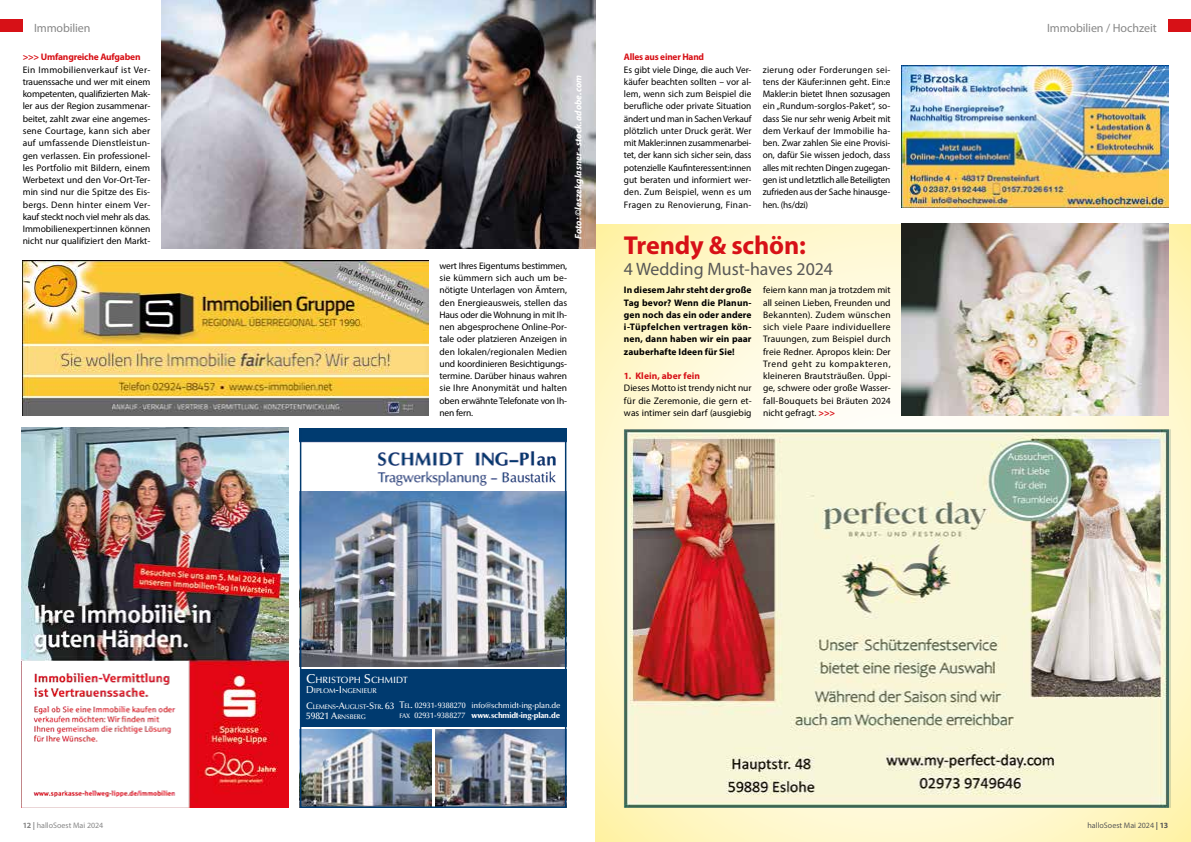
<style>
.page{position:relative;width:1191px;height:842px;background:#fff}
.page>*{position:absolute;margin:0;border:0;box-sizing:border-box;transform-origin:0 0}
.t1{font:700 26px "Myriad Pro";letter-spacing:-.005em;color:#d71117}
.t2{font:18px "Myriad Pro";color:#575756}
.t3{font:12px "Myriad Pro";letter-spacing:-.005em;color:#878787}
.t4{font:9.5px/12.3px "Myriad Pro";color:#000;text-align:justify}
.t5{font:700 9.5px/12.3px "Myriad Pro";letter-spacing:.01em;color:#000;text-align:justify}
.t6{font:700 9.5px "Myriad Pro";letter-spacing:-.02em;color:#d71117}
.t7{font:italic 700 9.5px "Myriad Pro";letter-spacing:.01em;color:#fff}
.t8{font:700 9.5px "Myriad Pro";letter-spacing:.01em;color:#d71117}
.t9{font:500 9.1px "Optima";letter-spacing:-.005em;color:#fff}
.t10{font:500 8px/10px "Optima";letter-spacing:.01em;color:#fff}
.t11{font:500 8px "Optima";letter-spacing:-.02em;color:#fff}
.t12{font:900 8px "Optima";letter-spacing:-.025em;color:#fff}
.t13{font:8px "Myriad Pro";color:#878787}
.t14{font:8px "Myriad Pro";color:#575756}
.t15{font:500 7px "Optima";letter-spacing:-.015em;color:#fff}
.t16{font:500 6.7px/10px "Optima";letter-spacing:-.035em;color:#fff}
.s1{font-weight:700;color:#d71117}
.s2{font-size:13px}
.s3{font-size:10px}
.s4{font-size:9.5px}
.s5{font-size:6.7px}
.s6{font-weight:700}
</style>
<div class="page">
<div style="left:0;top:19px;width:23px;height:13px;background:#d71117"></div>
<svg style="left:595px;top:224px;width:596px;height:618px"></svg>
<div style="left:1168px;top:19px;width:23px;height:13px;background:#d71117"></div>
<div style="left:300px;top:669px;width:266px;height:57px;background:#003a6f"></div>
<img style="left:303px;top:431px;width:260px;height:55px">
<img style="left:303px;top:491px;width:260px;height:175px">
<img style="left:303px;top:729px;width:129px;height:76px">
<img style="left:435px;top:729px;width:128px;height:76px">
<div style="left:300px;top:428px;width:266px;height:380px;border:2px solid #003a6f"></div>
<img style="left:22px;top:427px;width:266px;height:381px">
<img style="left:23px;top:261px;width:405px;height:155px">
<img style="left:901px;top:66px;width:267px;height:142px">
<img style="left:162px;top:0;width:433px;height:248px">
<img style="left:901px;top:224px;width:267px;height:192px">
<img style="left:622px;top:427px;width:548px;height:381px">
<p class="t3" style="left:34px;top:20px;width:58px">Immobilien</p>
<p class="t3" style="left:1047px;top:20px;width:111px">Immobilien / Hochzeit</p>
<p class="t6" style="left:23px;top:51px;width:119px">&gt;&gt;&gt; Umfangreiche Aufgaben</p>
<p class="t4" style="left:23px;top:63px;width:129px">Ein Immobilienverkauf ist Ver&shy;trauenssache und wer mit einem kompetenten, qualifizierten Mak&shy;ler aus der Region zusammenar&shy;beitet, zahlt zwar eine angemes&shy;sene Courtage, kann sich aber auf umfassende Dienstleistun&shy;gen verlassen. Ein professionel&shy;les Portfolio mit Bildern, einem Werbetext und den Vor-Ort-Ter&shy;min sind nur die Spitze des Eis&shy;bergs. Denn hinter einem Ver&shy;kauf steckt noch viel mehr als das.<br>Immobilienexpert:innen können nicht nur qualifiziert den Markt-</p>
<p class="t7" style="left:572px;top:239px;width:166px;rotate:-90deg">Foto: ©leszekglasner - stock.adobe.com</p>
<p class="t4" style="left:439px;top:259px;width:129px">wert Ihres Eigentums bestimmen, sie kümmern sich auch um be&shy;nötigte Unterlagen von Ämtern, den Energieausweis, stellen das Haus oder die Wohnung in mit Ih&shy;nen abgesprochene Online-Por&shy;tale oder platzieren Anzeigen in den lokalen/regionalen Medien und koordinieren Besichtigungs&shy;termine. Darüber hinaus wahren sie Ihre Anonymität und halten oben erwähnte Telefonate von Ih&shy;nen fern.</p>
<p class="t6" style="left:624px;top:51px;width:82px">Alles aus einer Hand</p>
<p class="t4" style="left:624px;top:63px;width:129px">Es gibt viele Dinge, die auch Ver&shy;käufer beachten sollten – vor al&shy;lem, wenn sich zum Beispiel die berufliche oder private Situation ändert und man in Sachen Verkauf plötzlich unter Druck gerät. Wer mit Makler:innen zusammenarbei&shy;tet, der kann sich sicher sein, dass potenzielle Kaufinteressent:innen gut beraten und informiert wer&shy;den. Zum Beispiel, wenn es um Fragen zu Renovierung, Finan-</p>
<p class="t4" style="left:763px;top:63px;width:129px">zierung oder Forderungen sei&shy;tens der Käufer:innen geht. Ein:e Makler:in bietet Ihnen sozusagen ein „Rundum-sorglos-Paket“, so&shy;dass Sie nur sehr wenig Arbeit mit dem Verkauf der Immobilie ha&shy;ben. Zwar zahlen Sie eine Provisi&shy;on, dafür Sie wissen jedoch, dass alles mit rechten Dingen zugegan&shy;gen ist und letztlich alle Beteiligten zufrieden aus der Sache hinausge&shy;hen. (hs/dzi)</p>
<h1 class="t1" style="left:624px;top:228px;width:184px">Trendy &amp; schön:</h1>
<h2 class="t2" style="left:624px;top:258px;width:211px">4 Wedding Must-haves 2024</h2>
<p class="t4" style="left:763px;top:284px;width:129px">feiern kann man ja trotzdem mit all seinen Lieben, Freunden und Bekannten). Zudem wünschen sich viele Paare individuellere Trauungen, zum Beispiel durch freie Redner. Apropos klein: Der Trend geht zu kompakteren, kleineren Brautsträußen. Üppi&shy;ge, schwere oder große Wasser&shy;fall-Bouquets bei Bräuten 2024 nicht gefragt. <span class="s1">&gt;&gt;&gt;</span></p>
<p class="t5" style="left:624px;top:284px;width:129px">In diesem Jahr steht der große Tag bevor? Wenn die Planun&shy;gen noch das ein oder andere i-Tüpfelchen vertragen kön&shy;nen, dann haben wir ein paar zauberhafte Ideen für Sie!</p>
<p class="t8" style="left:624px;top:370px;width:78px">1. Klein, aber fein</p>
<p class="t4" style="left:624px;top:382px;width:129px">Dieses Motto ist trendy nicht nur für die Zeremonie, die gern et&shy;was intimer sein darf (ausgiebig</p>
<p class="t9" style="left:306px;top:675px;width:103px"><span class="s2">C</span>HRISTOPH <span class="s2">S</span>CHMIDT</p>
<p class="t15" style="left:306px;top:687px;width:72px"><span class="s3">D</span>IPLOM<span class="s3">-I</span>NGENIEUR</p>
<p class="t16" style="left:306px;top:701px;width:90px"><span class="s4">C</span>LEMENS<span class="s4">-A</span>UGUST<span class="s4">-S</span>TR<span class="s4">. 63<br>59821 A</span>RNSBERG</p>
<p class="t10" style="left:399px;top:701px;width:68px"><span class="s4">T</span><span class="s5">EL</span><span class="s4">.</span> 02931-9388270<br><span class="s5">FAX</span> 02931-9388277</p>
<p class="t11" style="left:471px;top:701px;width:91px">info@schmidt-ing-plan.de</p>
<p class="t12" style="left:471px;top:711px;width:90px">www.schmidt-ing-plan.de</p>
<p class="t13" style="left:23px;top:821px;width:82px"><span class="s6">12 |</span> halloSoest Mai 2024</p>
<p class="t14" style="left:1087px;top:821px;width:82px">halloSoest Mai 2024 <span class="s6">| 13</span></p>
</div>
